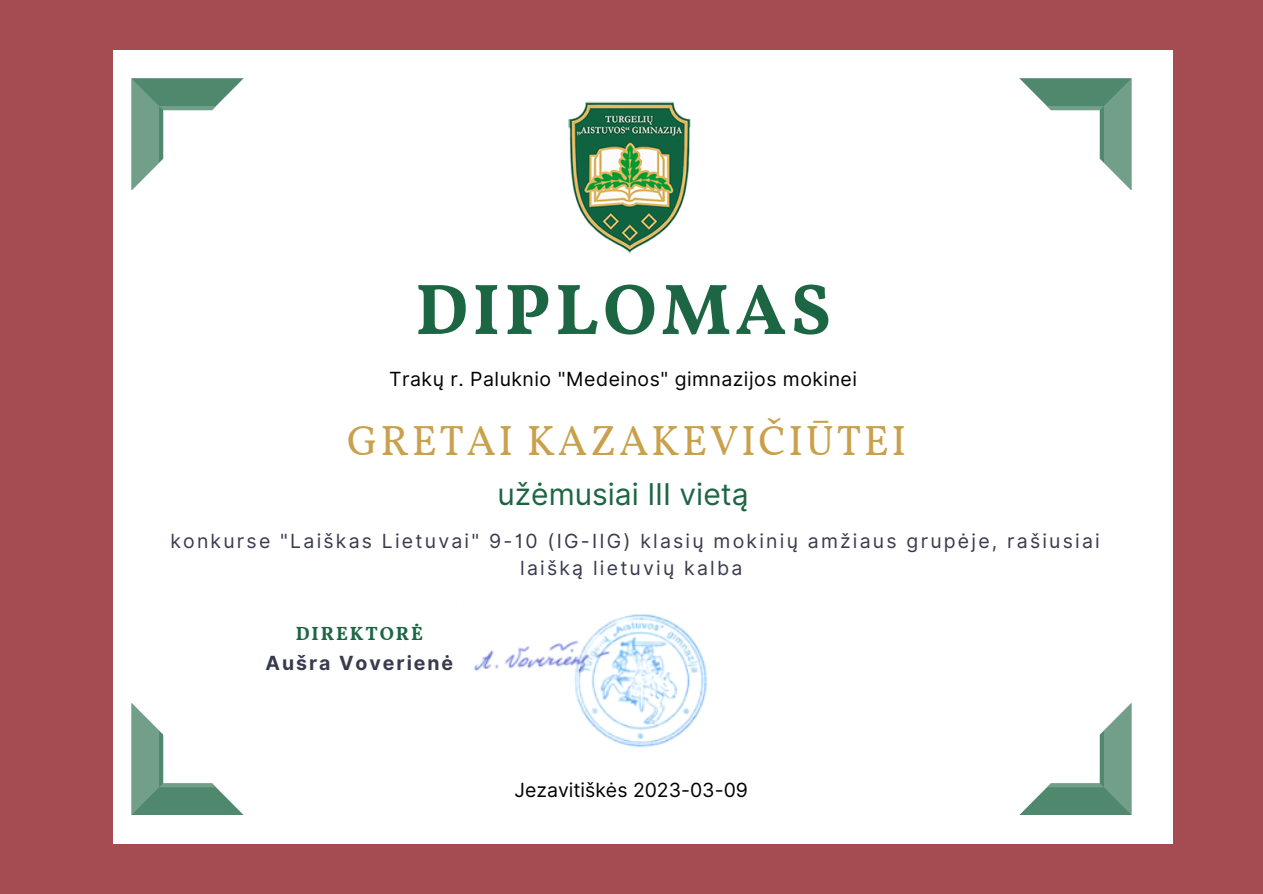
<style>
.page{position:relative;width:1263px;height:894px;background:#fff}
.page>*{position:absolute;margin:0;border:0;box-sizing:border-box;transform-origin:0 0}
.t1{font:700 72px "Vollkorn";letter-spacing:.06em;color:#1d6643}
.t2{font:42px "Vollkorn";letter-spacing:.06em;color:#c9a04b}
.t3{font:30px "Inter";color:#1d6643}
.t4{font:19.5px/27px "Inter";letter-spacing:.115em;color:#393a4e;text-align:center}
.t5{font:19.5px "Inter";letter-spacing:.025em;color:#000}
.t6{font:19.5px "Inter";color:#000}
.t7{font:700 19.5px "Inter";letter-spacing:.1em;color:#393a4e}
.t8{font:700 19.05px "Vollkorn";letter-spacing:.1em;color:#1d6643}
</style>
<div class="page">
<div style="left:0;top:0;width:1263px;height:893px;background:#a44c51"></div>
<div style="left:113px;top:50px;width:1060px;height:793px;background:#fff"></div>
<img style="left:568px;top:101px;width:123px;height:153px">
<svg style="left:1019px;top:78px;width:113px;height:112px"></svg>
<svg style="left:131px;top:703px;width:112px;height:111px"></svg>
<svg style="left:131px;top:78px;width:113px;height:112px"></svg>
<svg style="left:1020px;top:703px;width:112px;height:111px"></svg>
<img style="left:474px;top:614px;width:233px;height:134px">
<h1 class="t1" style="left:415px;top:265px;width:417px">DIPLOMAS</h1>
<p class="t5" style="left:389px;top:367px;width:469px">Trakų r. Paluknio "Medeinos" gimnazijos mokinei</p>
<h2 class="t2" style="left:347px;top:414px;width:561px">GRETAI KAZAKEVIČIŪTEI</h2>
<h3 class="t3" style="left:498px;top:476px;width:253px">užėmusiai III vietą</h3>
<p class="t4" style="left:170px;top:527px;width:931px">konkurse "Laiškas Lietuvai" 9-10 (IG-IIG) klasių mokinių amžiaus grupėje, rašiusiai laišką lietuvių kalba</p>
<p class="t8" style="left:296px;top:621px;width:129px">DIREKTORĖ</p>
<p class="t7" style="left:265px;top:650px;width:189px">Aušra Voverienė</p>
<p class="t6" style="left:514px;top:778px;width:235px">Jezavitiškės 2023-03-09</p>
</div>
